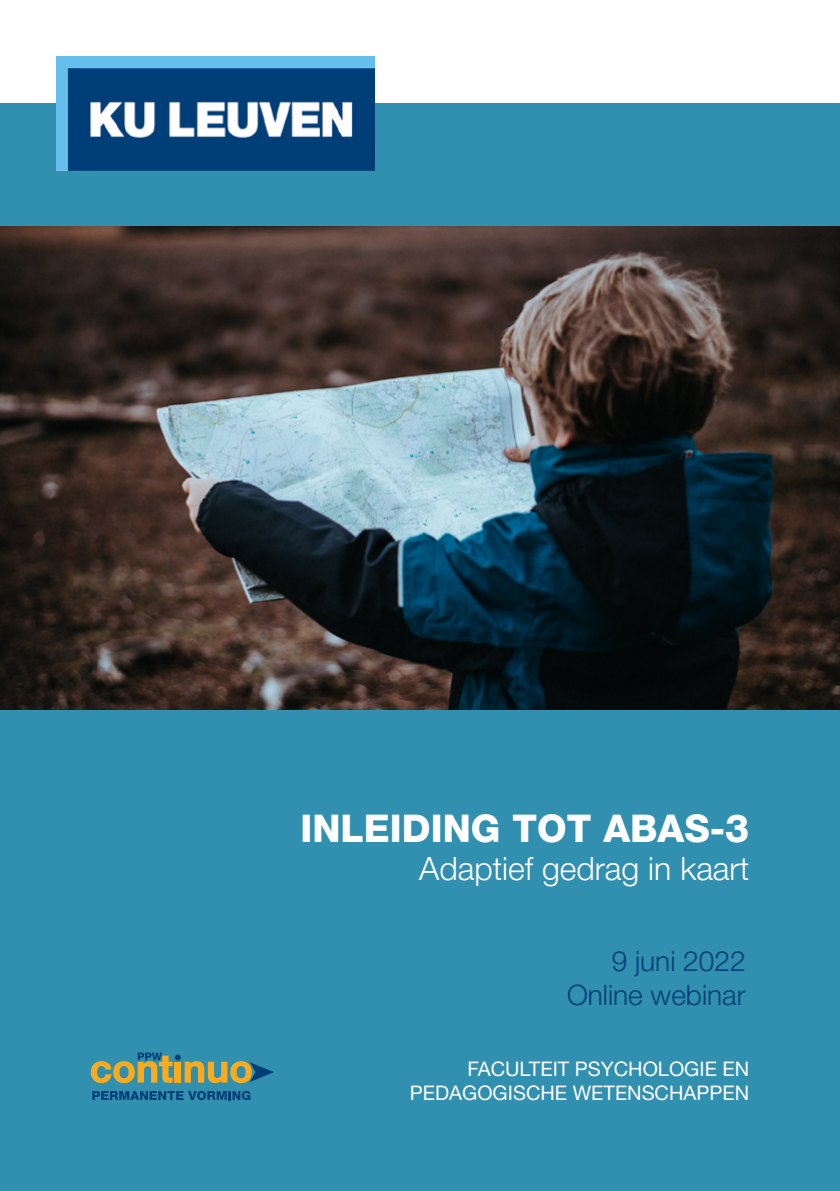
<style>
.page{position:relative;width:840px;height:1191px;background:#fff}
.page>*{position:absolute;margin:0;border:0;box-sizing:border-box;transform-origin:0 0}
.t1{font:800 38px "Helvetica Neue LT Pro";color:#fff}
.t2{font:300 32px "Helvetica Neue LT Pro";color:#fff}
.t3{font:300 28px/33.6px "Helvetica Neue LT Pro";color:#003e77;text-align:right}
.t4{font:20px/24px "Helvetica Neue LT Pro";color:#fff;text-align:right}
</style>
<div class="page">
<div style="left:0;top:0;width:839px;height:1191px;background:#318fb0"></div>
<div style="left:0;top:0;width:839px;height:102px;background:#fff"></div>
<svg style="left:91px;top:1052px;width:183px;height:31px"></svg>
<svg style="left:92px;top:1090px;width:158px;height:10px"></svg>
<img style="left:57px;top:57px;width:317px;height:113px">
<img style="left:0;top:227px;width:839px;height:482px">
<h1 class="t1" style="left:300px;top:806px;width:450px">INLEIDING TOT ABAS-3</h1>
<h2 class="t2" style="left:419px;top:849px;width:331px">Adaptief gedrag in kaart</h2>
<h3 class="t3" style="left:566px;top:944px;width:180px">9 juni 2022<br>Online webinar</h3>
<p class="t4" style="left:410px;top:1056px;width:340px">FACULTEIT PSYCHOLOGIE EN<br>PEDAGOGISCHE WETENSCHAPPEN</p>
</div>
